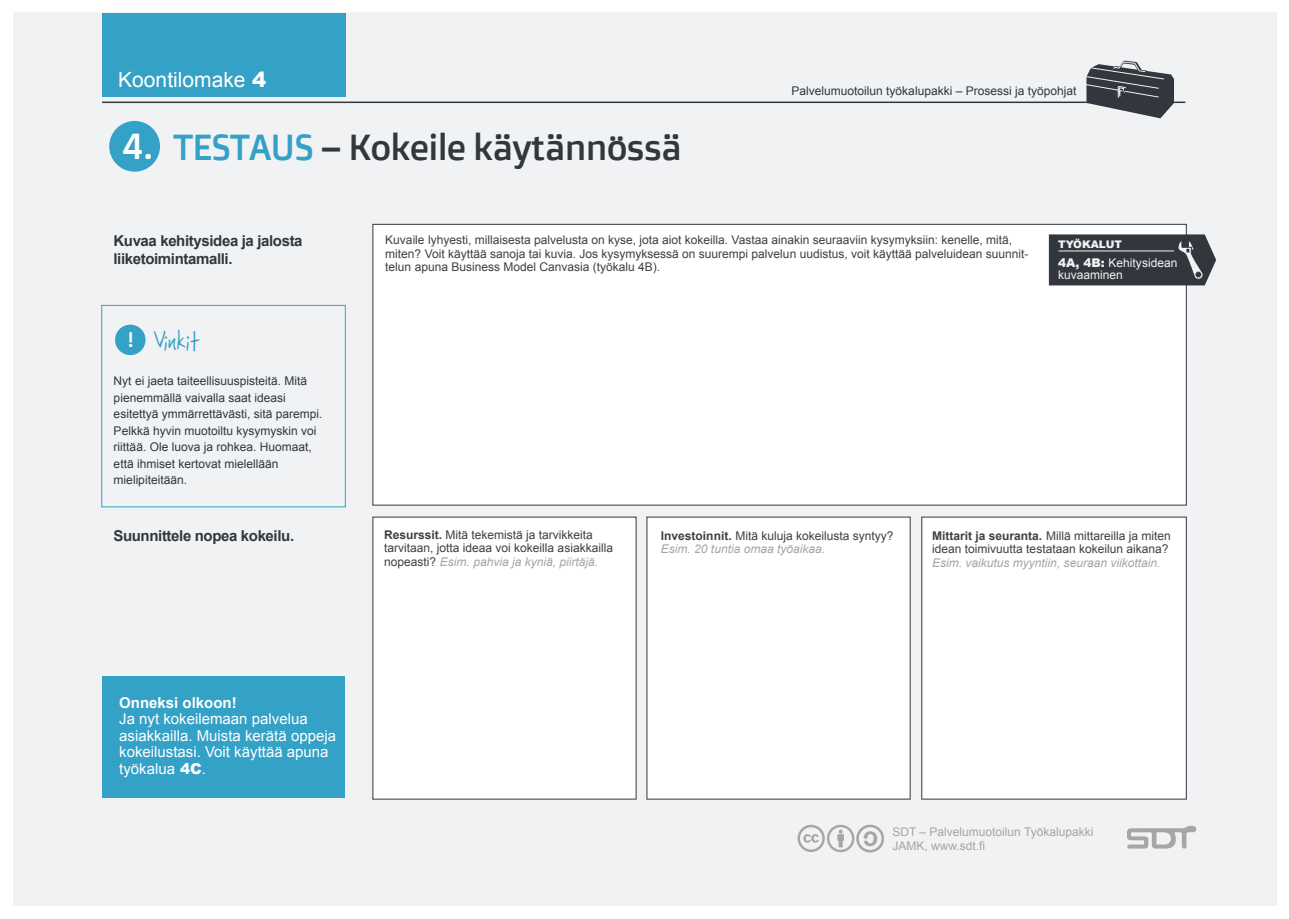
<style>
.page{position:relative;width:1289px;height:919px;background:#fff}
.page>*{position:absolute;margin:0;border:0;box-sizing:border-box;transform-origin:0 0}
.t1{font:36px "Doppio One";letter-spacing:-.025em;color:#32373e}
.t2{font:36px "Doppio One";color:#fff}
.t3{font:27px "Faraco Hand";letter-spacing:-.025em;color:#34a1c6}
.t4{font:21px "Arial";color:#fff}
.t5{font:15px/16.5px "Arial";color:#fff}
.t6{font:700 15px/18px "Arial";letter-spacing:-.025em;color:#32373e}
.t7{font:700 15px "Arial";color:#fff}
.t8{font:12px/13.5px "Arial";color:#404041}
.t9{font:12px/16.5px "Arial";color:#32373e}
.t10{font:12px/13.5px "Arial";color:#a6a5a7}
.t11{font:italic 12px "Arial";color:#a6a5a7}
.t12{font:12px/12px "Arial";color:#f1f2f4}
.t13{font:900 10.5px "Arial";color:#f1f2f4}
.s1{font-weight:900}
.s2{color:#34a1c6}
.s3{font-family:"Doppio One";font-size:21px;color:#fff}
.s4{font-weight:700}
.s5{font-style:italic;color:#a6a5a7}
</style>
<div class="page">
<div style="left:13px;top:13px;width:1263px;height:893px;background:#f1f2f4"></div>
<div style="left:372px;top:516px;width:264px;height:283px;background:#fff"></div>
<div style="left:109px;top:121px;width:51px;height:51px;background:#34a1c6;border-radius:50%"></div>
<div style="left:102px;top:13px;width:243px;height:84px;background:#34a1c6"></div>
<div style="left:372px;top:224px;width:814px;height:281px;background:#fff;border:1px solid #32373e"></div>
<div style="left:102px;top:676px;width:243px;height:121px;background:#34a1c6"></div>
<div style="left:646px;top:516px;width:264px;height:283px;background:#fff"></div>
<div style="left:921px;top:516px;width:265px;height:283px;background:#fff"></div>
<svg style="left:1048px;top:234px;width:168px;height:51px;background:#42474d"></svg>
<hr style="left:102px;top:101px;width:1083px;height:2px;background:#32373e">
<div style="left:101px;top:305px;width:245px;height:202px;border:1px solid #34a1c6"></div>
<div style="left:115px;top:324px;width:30px;height:31px;background:#34a1c6;border-radius:50%"></div>
<svg style="left:1085px;top:61px;width:88px;height:57px"></svg>
<svg style="left:1127px;top:825px;width:69px;height:23px"></svg>
<svg style="left:797px;top:824px;width:87px;height:28px"></svg>
<h3 class="t4" style="left:118px;top:68px;width:149px">Koontilomake <span class="s1">4</span></h3>
<h1 class="t2" style="left:122px;top:123px;width:32px">4.</h1>
<h1 class="t1" style="left:173px;top:124px;width:510px"><span class="s2">TESTAUS</span> – Kokeile käytännössä</h1>
<p class="t9" style="left:791px;top:82px;width:286px">Palvelumuotoilun työkalupakki – Prosessi ja työpohjat</p>
<p class="t6" style="left:113px;top:231px;width:191px">Kuvaa kehitysidea ja jalosta liiketoimintamalli.</p>
<h2 class="t3" style="left:128px;top:331px;width:75px"><span class="s3">!</span> Vinkit</h2>
<p class="t9" style="left:114px;top:372px;width:210px">Nyt ei jaeta taiteellisuuspisteitä. Mitä pienemmällä vaivalla saat ideasi esitettyä ymmärrettävästi, sitä parempi.<br>Pelkkä hyvin muotoiltu kysymyskin voi riittää. Ole luova ja rohkea. Huomaat, että ihmiset kertovat mielellään mielipiteitään.</p>
<p class="t6" style="left:113px;top:526px;width:182px">Suunnittele nopea kokeilu.</p>
<p class="t8" style="left:385px;top:233px;width:645px">Kuvaile lyhyesti, millaisesta palvelusta on kyse, jota aiot kokeilla. Vastaa ainakin seuraaviin kysymyksiin: kenelle, mitä, miten? Voit käyttää sanoja tai kuvia. Jos kysymyksessä on suurempi palvelun uudistus, voit käyttää palveluidean suunnit-- telun apuna Business Model Canvasia (työkalu 4B).</p>
<p class="t13" style="left:1058px;top:236px;width:65px">TYÖKALUT</p>
<p class="t12" style="left:1058px;top:257px;width:121px"><span class="s1">4A, 4B:</span> Kehitysidean kuvaaminen</p>
<p class="t8" style="left:384px;top:528px;width:230px"><span class="s4">Resurssit.</span> Mitä tekemistä ja tarvikkeita tarvitaan, jotta ideaa voi kokeilla asiakkailla nopeasti? <span class="s5">Esim. pahvia ja kyniä, piirtäjä.</span></p>
<p class="t8" style="left:661px;top:529px;width:234px"><span class="s4">Investoinnit.</span> Mitä kuluja kokeilusta syntyy?<br><span class="s5">Esim. 20 tuntia omaa työaikaa.</span></p>
<p class="t8" style="left:932px;top:529px;width:240px"><span class="s4">Mittarit ja seuranta.</span> Millä mittareilla ja miten idean toimivuutta testataan kokeilun aikana?</p>
<p class="t11" style="left:932px;top:556px;width:230px">Esim. vaikutus myyntiin, seuraan viikottain.</p>
<p class="t7" style="left:119px;top:694px;width:119px">Onneksi olkoon!</p>
<p class="t5" style="left:119px;top:710px;width:218px">Ja nyt kokeilemaan palvelua asiakkailla. Muista kerätä oppeja kokeilustasi. Voit käyttää apuna työkalua <span class="s1">4C</span>.</p>
<p class="t10" style="left:892px;top:825px;width:202px">SDT – Palvelumuotoilun Työkalupakki<br>JAMK, www.sdt.fi</p>
</div>
